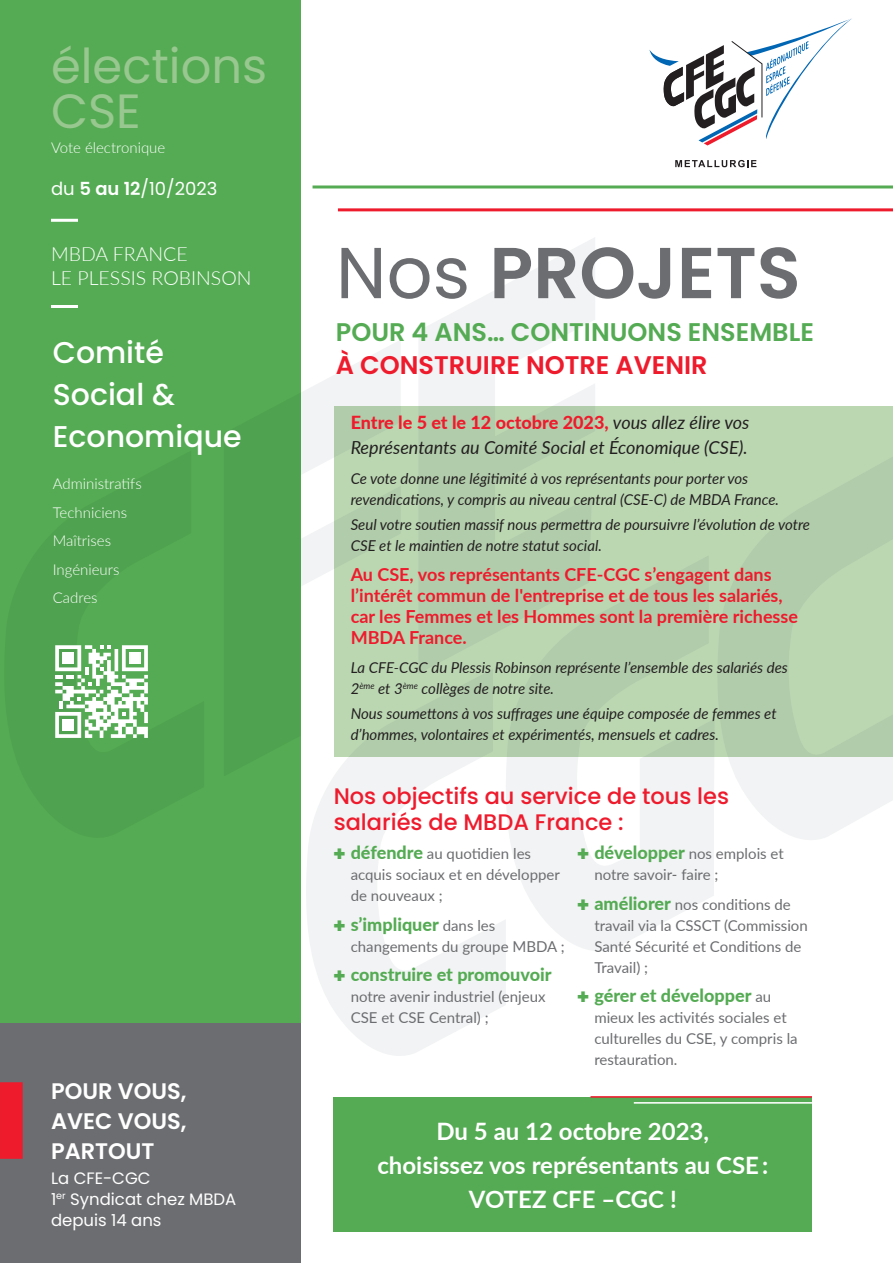
<style>
.page{position:relative;width:893px;height:1263px;background:#fff}
.page>*{position:absolute;margin:0;border:0;box-sizing:border-box;transform-origin:0 0}
.t1{font:600 72px "Poppins";color:#6c6d70}
.t2{font:48px/45px "Poppins";color:#99c790}
.t3{font:500 30px/42px "Poppins";color:#fff}
.t4{font:600 25.5px "Poppins";color:#54ab53}
.t5{font:600 25.5px "Poppins";color:#ee1b2d}
.t6{font:700 24px/34.2px "Lato";color:#fff;text-align:center}
.t7{font:500 22.5px/25.5px "Poppins";color:#ee1b2d}
.t8{font:600 22.5px/29.7px "Poppins";color:#fff;text-align:justify}
.t9{font:300 19.5px/24px "Lato";color:#fff}
.t10{font:700 18px/21px "Lato";color:#ee1b2d}
.t11{font:italic 18px/25.5px "Lato";color:#231f20}
.t12{font:800 18px "Lato";color:#54ab53}
.t13{font:18px "Poppins";color:#fff}
.t14{font:16.5px/21px "Poppins";color:#fff}
.t15{font:italic 15px/21px "Lato";color:#231f20}
.t16{font:15px/21px "Lato";color:#6c6d70}
.t17{font:300 15px/28.5px "Lato";color:#fff}
.s1{font-weight:600}
.s2{font-weight:400}
.s3{font-weight:800;font-style:normal;color:#ee1b2d}
.s4{color:#54ab53}
.s5{font-weight:800;font-size:18px;color:#54ab53}
.s6{font-weight:400;font-size:15px;color:#6c6d70}
</style>
<div class="page">
<svg style="left:649px;top:18px;width:203px;height:127px"></svg>
<svg style="left:675px;top:160px;width:81px;height:7px"></svg>
<svg style="left:306px;top:757px;width:200px;height:299px;fill:#f2f3f4"></svg>
<svg style="left:728px;top:757px;width:165px;height:83px;fill:#f2f3f4"></svg>
<svg style="left:505px;top:757px;width:209px;height:202px;fill:#f2f3f4"></svg>
<svg style="left:300px;top:340px;width:101px;height:436px"></svg>
<svg style="left:419px;top:238px;width:176px;height:168px;fill:#f2f3f4"></svg>
<div style="left:334px;top:406px;width:559px;height:351px;background:#bbd7b2"></div>
<div style="left:0;top:1023px;width:300px;height:240px;background:#6c6d70"></div>
<div style="left:0;top:0;width:300px;height:1023px;background:#54ab53"></div>
<hr style="left:313px;top:185px;width:580px;height:3px;background:#54ab53">
<hr style="left:338px;top:208px;width:555px;height:3px;background:#ee1b2d">
<div style="left:0;top:1082px;width:23px;height:77px;background:#ee1b2d"></div>
<hr style="left:51px;top:219px;width:27px;height:3px;background:#fff">
<div style="left:334px;top:1097px;width:478px;height:134px;background:#54ab53"></div>
<hr style="left:590px;top:1096px;width:222px;height:2px;background:#ee1b2d">
<hr style="left:634px;top:1102px;width:178px;height:2px;background:#fff">
<hr style="left:51px;top:305px;width:27px;height:3px;background:#fff">
<svg style="left:55px;top:645px;width:93px;height:93px"></svg>
<div style="left:63px;top:653px;width:11px;height:11px;background:#fff"></div>
<div style="left:63px;top:719px;width:11px;height:11px;background:#fff"></div>
<div style="left:129px;top:653px;width:11px;height:11px;background:#fff"></div>
<h2 class="t2" style="left:51px;top:44px;width:218px">élections<br>CSE</h2>
<p class="t17" style="left:51px;top:133px;width:116px">Vote électronique</p>
<p class="t13" style="left:51px;top:178px;width:168px">du <span class="s1">5 au 12</span>/10/2023</p>
<h3 class="t9" style="left:51px;top:241px;width:202px">MBDA FRANCE<br>LE PLESSIS ROBINSON</h3>
<h3 class="t3" style="left:53px;top:332px;width:190px">Comité<br>Social &amp;<br>Economique</h3>
<p class="t17" style="left:53px;top:469px;width:90px">Administratifs<br>Techniciens<br>Maîtrises<br>Ingénieurs<br>Cadres</p>
<h3 class="t8" style="left:51px;top:1077px;width:137px">POUR VOUS, AVEC VOUS, PARTOUT</h3>
<p class="t14" style="left:51px;top:1168px;width:187px">La CFE-CGC<br>1<sup>er</sup> Syndicat chez MBDA depuis 14 ans</p>
<h1 class="t1" style="left:336px;top:231px;width:466px"><span class="s2">Nos</span> PROJETS</h1>
<h3 class="t4" style="left:336px;top:317px;width:479px">POUR 4 ANS… CONTINUONS ENSEMBLE</h3>
<h3 class="t5" style="left:336px;top:350px;width:373px">À CONSTRUIRE NOTRE AVENIR</h3>
<p class="t11" style="left:351px;top:409px;width:400px"><span class="s3">Entre le 5 et le 12 octobre 2023,</span> vous allez élire vos<br>Représentants au Comité Social et Économique (CSE).</p>
<p class="t15" style="left:351px;top:467px;width:430px">Ce vote donne une légitimité à vos représentants pour porter vos revendications, y compris au niveau central (CSE-C) de MBDA France.</p>
<p class="t15" style="left:351px;top:514px;width:461px">Seul votre soutien massif nous permettra de poursuivre l’évolution de votre<br>CSE et le maintien de notre statut social.</p>
<p class="t10" style="left:351px;top:563px;width:449px">Au CSE, vos représentants CFE-CGC s’engagent dans l’intérêt commun de l'entreprise et de tous les salariés, car les Femmes et les Hommes sont la première richesse MBDA France.</p>
<p class="t15" style="left:351px;top:657px;width:439px">La CFE-CGC du Plessis Robinson représente l’ensemble des salariés des<br>2<sup>ème</sup> et 3<sup>ème</sup> collèges de notre site.</p>
<p class="t15" style="left:351px;top:703px;width:428px">Nous soumettons à vos suffrages une équipe composée de femmes et d’hommes, volontaires et expérimentés, mensuels et cadres.</p>
<h3 class="t7" style="left:334px;top:784px;width:397px">Nos objectifs au service de tous les salariés de MBDA France :</h3>
<p class="t16" style="left:351px;top:843px;width:211px;text-indent:-17px"><span class="s4">✚</span> <span class="s5">défendre</span> au quotidien les acquis sociaux et en développer de nouveaux ;</p>
<p class="t12" style="left:334px;top:911px;width:163px">✚ s’impliquer <span class="s6">dans les</span></p>
<p class="t16" style="left:351px;top:935px;width:215px">changements du groupe MBDA ;</p>
<p class="t12" style="left:334px;top:961px;width:219px">✚ construire et promouvoir</p>
<p class="t16" style="left:351px;top:986px;width:196px">notre avenir industriel (enjeux<br>CSE et CSE Central) ;</p>
<p class="t16" style="left:594px;top:843px;width:191px;text-indent:-17px"><span class="s4">✚</span> <span class="s5">développer</span> nos emplois et notre savoir- faire ;</p>
<p class="t16" style="left:594px;top:893px;width:215px;text-indent:-17px"><span class="s4">✚</span> <span class="s5">améliorer</span> nos conditions de travail via la CSSCT (Commission<br>Santé Sécurité et Conditions de<br>Travail) ;</p>
<p class="t12" style="left:577px;top:982px;width:195px">✚ gérer et développer <span class="s6">au</span></p>
<p class="t16" style="left:594px;top:1007px;width:205px">mieux les activités sociales et culturelles du CSE, y compris la restauration.</p>
<h3 class="t6" style="left:377px;top:1113px;width:392px">Du 5 au 12 octobre 2023,<br>choisissez vos représentants au CSE :<br>VOTEZ CFE –CGC !</h3>
</div>
